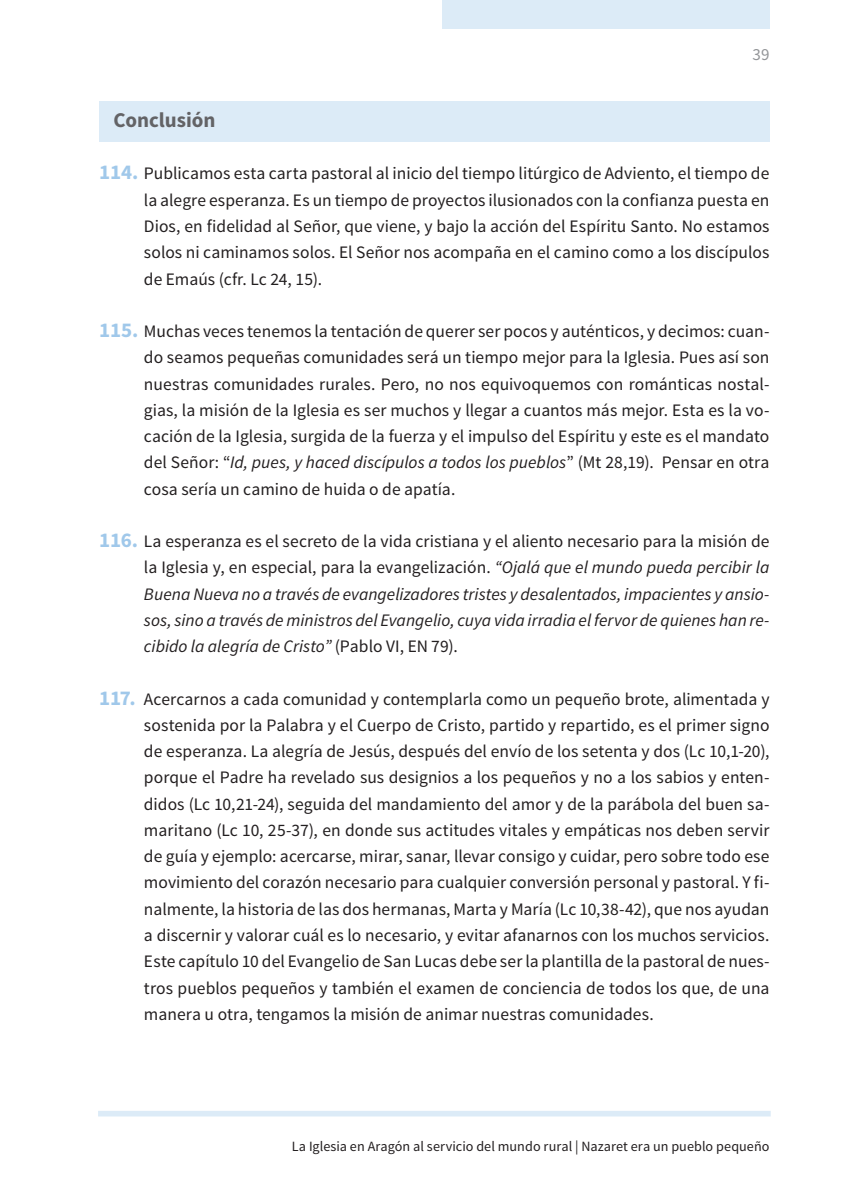
<style>
.page{position:relative;width:844px;height:1191px;background:#fff}
.page>*{position:absolute;margin:0;border:0;box-sizing:border-box;transform-origin:0 0}
.t1{font:700 21px "Source Sans Pro";color:#636366}
.t2{font:17.5px/26.2px "Source Sans Pro";color:#231f20;text-align:justify}
.t3{font:italic 17.5px/26.2px "Source Sans Pro";color:#231f20;text-align:justify}
.t4{font:16.97px "Source Sans Pro";color:#939598}
.t5{font:14.17px "Source Sans Pro";letter-spacing:.005em;color:#231f20}
.s1{font-weight:700;font-size:21px;color:#a0c8ea}
.s2{font-style:italic}
.s3{font-weight:700;font-style:normal;font-size:21px;color:#a0c8ea}
.s4{font-style:normal}
</style>
<div class="page">
<div style="left:98px;top:1110px;width:672px;height:6px;background:#dcebf7"></div>
<div style="left:441px;top:0;width:328px;height:28px;background:#dcebf7"></div>
<div style="left:99px;top:101px;width:670px;height:41px;background:#dcebf7"></div>
<p class="t4" style="left:752px;top:44px;width:18px">39</p>
<p class="t1" style="left:114px;top:106px;width:103px">Conclusión</p>
<p class="t2" style="left:144px;top:161px;width:627px;text-indent:-45px"><span class="s1">114.</span> Publicamos esta carta pastoral al inicio del tiempo litúrgico de Adviento, el tiempo de la alegre esperanza. Es un tiempo de proyectos ilusionados con la confianza puesta en Dios, en fidelidad al Señor, que viene, y bajo la acción del Espíritu Santo. No estamos solos ni caminamos solos. El Señor nos acompaña en el camino como a los discípulos de Emaús (cfr. Lc 24, 15).</p>
<p class="t2" style="left:144px;top:318px;width:627px;text-indent:-45px"><span class="s1">115.</span> Muchas veces tenemos la tentación de querer ser pocos y auténticos, y decimos: cuan&shy;do seamos pequeñas comunidades será un tiempo mejor para la Iglesia. Pues así son nuestras comunidades rurales. Pero, no nos equivoquemos con románticas nostal&shy;gias, la misión de la Iglesia es ser muchos y llegar a cuantos más mejor. Esta es la vo&shy;cación de la Iglesia, surgida de la fuerza y el impulso del Espíritu y este es el mandato del Señor: “<span class="s2">Id, pues, y haced discípulos a todos los pueblos</span>” (Mt 28,19). Pensar en otra cosa sería un camino de huida o de apatía.</p>
<p class="t3" style="left:144px;top:528px;width:627px;text-indent:-45px"><span class="s3">116.</span> <span class="s4">La esperanza es el secreto de la vida cristiana y el aliento necesario para la misión de la Iglesia y, en especial, para la evangelización.</span> “Ojalá que el mundo pueda percibir la Buena Nueva no a través de evangelizadores tristes y desalentados, impacientes y ansio&shy;sos, sino a través de ministros del Evangelio, cuya vida irradia el fervor de quienes han re&shy;cibido la alegría de Cristo” <span class="s4">(Pablo VI, EN 79).</span></p>
<p class="t2" style="left:144px;top:686px;width:627px;text-indent:-45px"><span class="s1">117.</span> Acercarnos a cada comunidad y contemplarla como un pequeño brote, alimentada y sostenida por la Palabra y el Cuerpo de Cristo, partido y repartido, es el primer signo de esperanza. La alegría de Jesús, después del envío de los setenta y dos (Lc 10,1-20), porque el Padre ha revelado sus designios a los pequeños y no a los sabios y enten&shy;didos (Lc 10,21-24), seguida del mandamiento del amor y de la parábola del buen sa&shy;maritano (Lc 10, 25-37), en donde sus actitudes vitales y empáticas nos deben servir de guía y ejemplo: acercarse, mirar, sanar, llevar consigo y cuidar, pero sobre todo ese movimiento del corazón necesario para cualquier conversión personal y pastoral. Y fi&shy;nalmente, la historia de las dos hermanas, Marta y María (Lc 10,38-42), que nos ayudan a discernir y valorar cuál es lo necesario, y evitar afanarnos con los muchos servicios.<br>Este capítulo 10 del Evangelio de San Lucas debe ser la plantilla de la pastoral de nues&shy;tros pueblos pequeños y también el examen de conciencia de todos los que, de una manera u otra, tengamos la misión de animar nuestras comunidades.</p>
<p class="t5" style="left:292px;top:1137px;width:479px">La Iglesia en Aragón al servicio del mundo rural | Nazaret era un pueblo pequeño</p>
</div>
